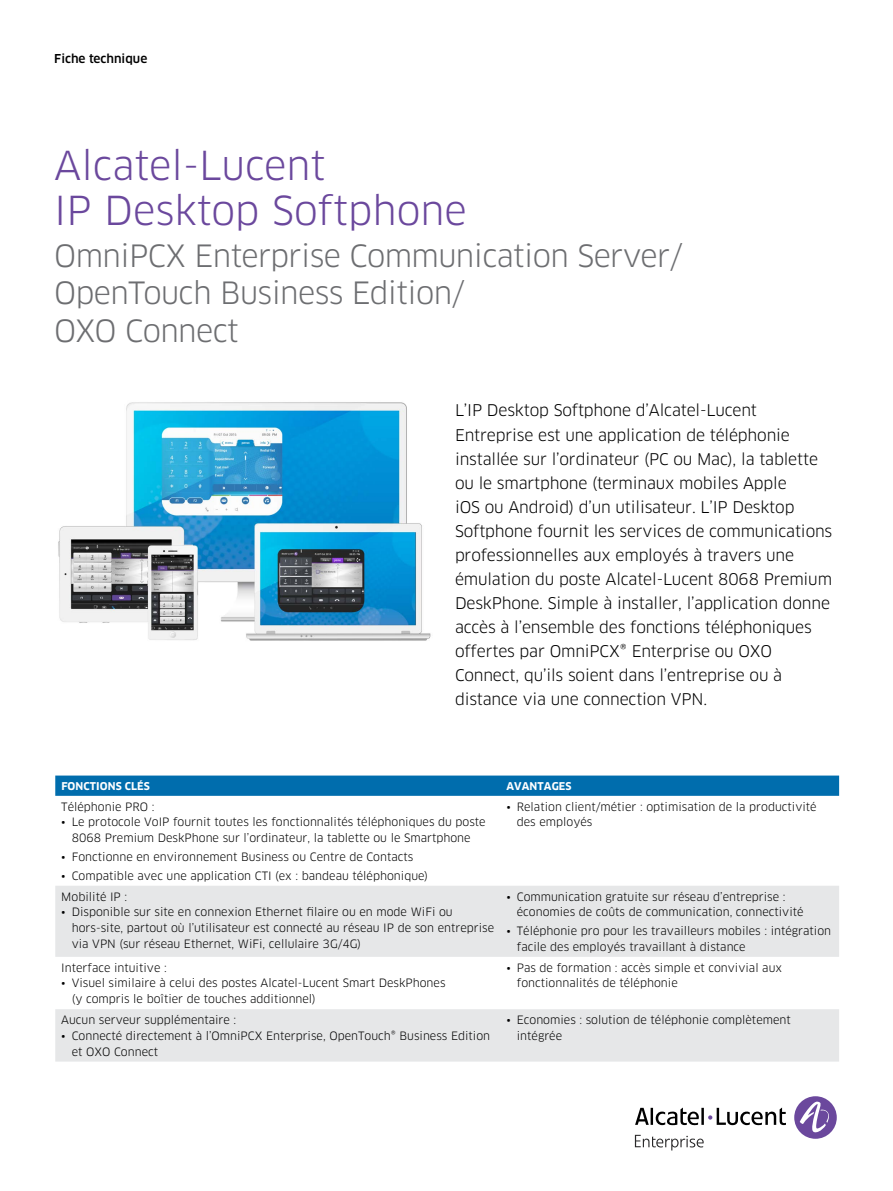
<style>
.page{position:relative;width:893px;height:1191px;background:#fff}
.page>*{position:absolute;margin:0;border:0;box-sizing:border-box;transform-origin:0 0}
.t1{font:39px/45px "Clan OT";color:#6b489d}
.t2{font:30px/37.5px "Clan OT";letter-spacing:-.02em;color:#6d6e71}
.t3{font:15.75px/24px "Clan OT";letter-spacing:-.01em;color:#000}
.t4{font:500 12px "Clan OT";color:#000}
.t5{font:11.25px/15.8px "Clan OT";color:#000}
.t6{font:700 10.5px "Clan OT";letter-spacing:.01em;color:#fff}
</style>
<div class="page">
<div style="left:794px;top:1096px;width:43px;height:42px;background:#6b489d;border-radius:50%"></div>
<svg style="left:800px;top:1101px;width:32px;height:32px"></svg>
<svg style="left:635px;top:1107px;width:151px;height:18px"></svg>
<svg style="left:635px;top:1134px;width:69px;height:16px"></svg>
<img style="left:58px;top:402px;width:373px;height:239px">
<svg style="left:55px;top:775px;width:784px;height:21px;background:#0972af"></svg>
<svg style="left:55px;top:886px;width:784px;height:175px;fill:#e6e7e8"></svg>
<p class="t4" style="left:54px;top:51px;width:95px">Fiche technique</p>
<h1 class="t1" style="left:54px;top:143px;width:414px">Alcatel-Lucent<br>IP Desktop Softphone</h1>
<h2 class="t2" style="left:54px;top:237px;width:630px">OmniPCX Enterprise Communication Server/<br>OpenTouch Business Edition/<br>OXO Connect</h2>
<p class="t3" style="left:455px;top:399px;width:379px">L’IP Desktop Softphone d’Alcatel-Lucent Entreprise est une application de téléphonie installée sur l’ordinateur (PC ou Mac), la tablette ou le smartphone (terminaux mobiles Apple<br>iOS ou Android) d’un utilisateur. L’IP Desktop Softphone fournit les services de communications professionnelles aux employés à travers une émulation du poste Alcatel-Lucent 8068 Premium DeskPhone. Simple à installer, l’application donne accès à l’ensemble des fonctions téléphoniques offertes par OmniPCX® Enterprise ou OXO Connect, qu’ils soient dans l’entreprise ou à distance via une connection VPN.</p>
<p class="t6" style="left:61px;top:780px;width:90px">FONCTIONS CLÉS</p>
<p class="t6" style="left:506px;top:780px;width:67px">AVANTAGES</p>
<p class="t5" style="left:61px;top:798px;width:95px">Téléphonie PRO :</p>
<p class="t5" style="left:61px;top:814px;width:426px;text-align:center">• Le protocole VoIP fournit toutes les fonctionnalités téléphoniques du poste<br>8068 Premium DeskPhone sur l’ordinateur, la tablette ou le Smartphone</p>
<p class="t5" style="left:61px;top:849px;width:354px">• Fonctionne en environnement Business ou Centre de Contacts</p>
<p class="t5" style="left:61px;top:867px;width:368px">• Compatible avec une application CTI (ex : bandeau téléphonique)</p>
<p class="t5" style="left:517px;top:798px;width:301px;text-indent:-10px">• Relation client/métier : optimisation de la productivité des employés</p>
<p class="t5" style="left:61px;top:888px;width:67px">Mobilité IP :</p>
<p class="t5" style="left:72px;top:904px;width:424px;text-indent:-10px">• Disponible sur site en connexion Ethernet filaire ou en mode WiFi ou hors-site, partout où l’utilisateur est connecté au réseau IP de son entreprise via VPN (sur réseau Ethernet, WiFi, cellulaire 3G/4G)</p>
<p class="t5" style="left:61px;top:959px;width:107px">Interface intuitive :</p>
<p class="t5" style="left:72px;top:975px;width:375px;text-indent:-10px">• Visuel similaire à celui des postes Alcatel-Lucent Smart DeskPhones (y compris le boîtier de touches additionnel)</p>
<p class="t5" style="left:61px;top:1012px;width:177px">Aucun serveur supplémentaire :</p>
<p class="t5" style="left:72px;top:1027px;width:420px;text-indent:-10px">• Connecté directement à l’OmniPCX Enterprise, OpenTouch® Business Edition et OXO Connect</p>
<p class="t5" style="left:517px;top:888px;width:288px;text-indent:-10px">• Communication gratuite sur réseau d’entreprise : économies de coûts de communication, connectivité</p>
<p class="t5" style="left:517px;top:923px;width:316px;text-indent:-10px">• Téléphonie pro pour les travailleurs mobiles : intégration facile des employés travaillant à distance</p>
<p class="t5" style="left:517px;top:959px;width:267px;text-indent:-10px">• Pas de formation : accès simple et convivial aux fonctionnalités de téléphonie</p>
<p class="t5" style="left:517px;top:1012px;width:275px;text-indent:-10px">• Economies : solution de téléphonie complètement intégrée</p>
</div>
